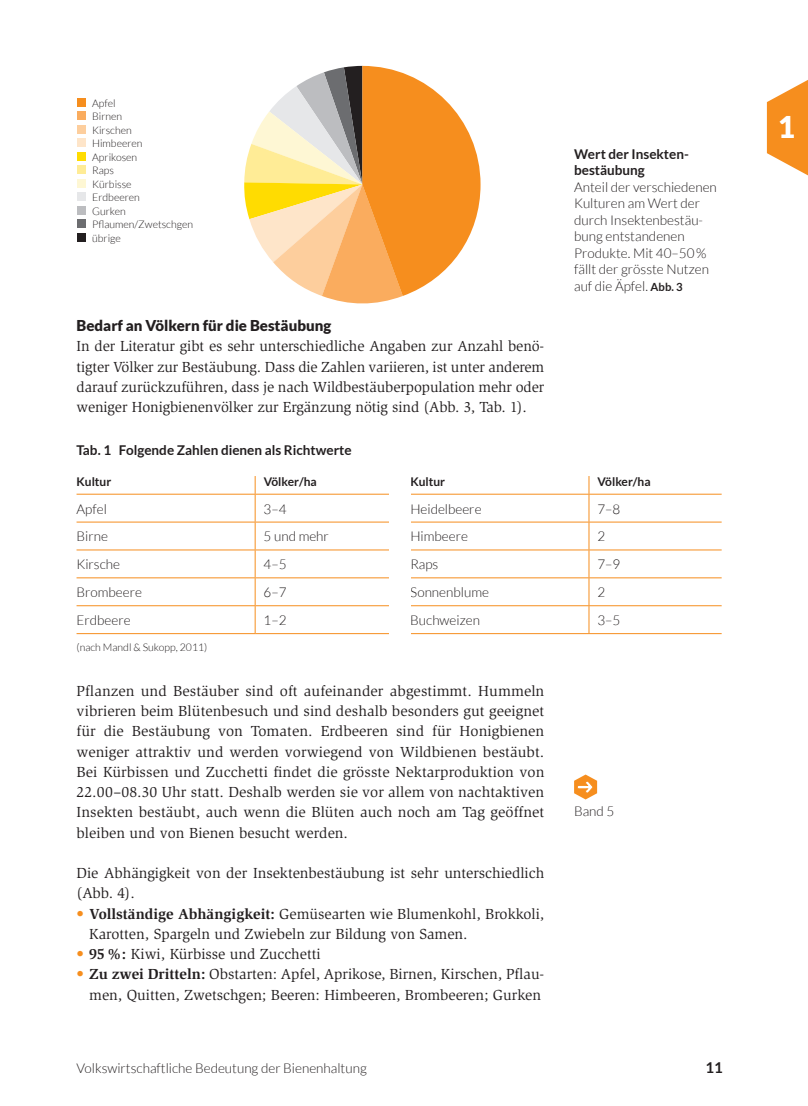
<style>
.page{position:relative;width:808px;height:1106px;background:#fff}
.page>*{position:absolute;margin:0;border:0;box-sizing:border-box;transform-origin:0 0}
.t1{font:900 30px "Lato";color:#fff}
.t2{font:15px/20.2px "Slimbach Std";color:#231f20;text-align:justify}
.t3{font:900 15px "Lato";color:#231f20}
.t4{font:700 15px "Lato";color:#231f20}
.t5{font:300 13.5px/16.5px "Lato";color:#231f20}
.t6{font:700 13.5px/16.5px "Lato";color:#231f20}
.t7{font:700 12px "Lato";color:#231f20}
.t8{font:300 10.5px/13.5px "Lato";color:#231f20}
.s1{font-weight:700;font-size:11.25px}
.s2{color:#f68e1e}
.s3{font-weight:700}
</style>
<div class="page">
<svg style="left:767px;top:80px;width:41px;height:96px"></svg>
<svg style="left:244px;top:66px;width:236px;height:238px"></svg>
<div style="left:78px;top:98px;width:8px;height:9px;background:#f68e1e"></div>
<div style="left:78px;top:112px;width:8px;height:8px;background:#faac5e"></div>
<div style="left:78px;top:125px;width:8px;height:9px;background:#fdce9d"></div>
<div style="left:78px;top:139px;width:8px;height:8px;background:#fee5c9"></div>
<div style="left:78px;top:152px;width:8px;height:9px;background:#ffdc01"></div>
<div style="left:78px;top:166px;width:8px;height:8px;background:#ffec96"></div>
<div style="left:78px;top:179px;width:8px;height:9px;background:#fef7d4"></div>
<div style="left:78px;top:193px;width:8px;height:8px;background:#e6e7e9"></div>
<div style="left:78px;top:206px;width:8px;height:9px;background:#bcbdc0"></div>
<div style="left:78px;top:220px;width:8px;height:8px;background:#6c6d70"></div>
<div style="left:78px;top:233px;width:8px;height:9px;background:#231f20"></div>
<hr style="left:77px;top:494px;width:178px;height:1px;background:#f68e1e">
<hr style="left:255px;top:494px;width:155px;height:1px;background:#f68e1e">
<hr style="left:410px;top:494px;width:179px;height:1px;background:#f68e1e">
<hr style="left:589px;top:494px;width:133px;height:1px;background:#f68e1e">
<hr style="left:77px;top:521px;width:178px;height:1px;background:#f68e1e">
<hr style="left:255px;top:521px;width:155px;height:1px;background:#f68e1e">
<hr style="left:410px;top:521px;width:179px;height:1px;background:#f68e1e">
<hr style="left:589px;top:521px;width:133px;height:1px;background:#f68e1e">
<hr style="left:77px;top:549px;width:178px;height:1px;background:#f68e1e">
<hr style="left:255px;top:549px;width:155px;height:1px;background:#f68e1e">
<hr style="left:410px;top:549px;width:179px;height:1px;background:#f68e1e">
<hr style="left:589px;top:549px;width:133px;height:1px;background:#f68e1e">
<hr style="left:77px;top:577px;width:178px;height:1px;background:#f68e1e">
<hr style="left:255px;top:577px;width:155px;height:1px;background:#f68e1e">
<hr style="left:410px;top:577px;width:179px;height:1px;background:#f68e1e">
<hr style="left:589px;top:577px;width:133px;height:1px;background:#f68e1e">
<hr style="left:77px;top:605px;width:178px;height:1px;background:#f68e1e">
<hr style="left:255px;top:605px;width:155px;height:1px;background:#f68e1e">
<svg style="left:255px;top:476px;width:1px;height:157px"></svg>
<hr style="left:410px;top:605px;width:179px;height:1px;background:#f68e1e">
<hr style="left:589px;top:605px;width:133px;height:1px;background:#f68e1e">
<svg style="left:589px;top:476px;width:1px;height:157px"></svg>
<hr style="left:77px;top:633px;width:178px;height:1px;background:#f68e1e">
<hr style="left:255px;top:633px;width:155px;height:1px;background:#f68e1e">
<hr style="left:410px;top:633px;width:179px;height:1px;background:#f68e1e">
<hr style="left:589px;top:633px;width:133px;height:1px;background:#f68e1e">
<div style="left:389px;top:428px;width:21px;height:215px;background:#fff"></div>
<svg style="left:574px;top:774px;width:23px;height:25px"></svg>
<p class="t8" style="left:92px;top:96px;width:102px">Apfel<br>Birnen<br>Kirschen<br>Himbeeren<br>Aprikosen<br>Raps<br>Kürbisse<br>Erdbeeren<br>Gurken<br>Pflaumen/Zwetschgen übrige</p>
<p class="t3" style="left:77px;top:317px;width:256px">Bedarf an Völkern für die Bestäubung</p>
<p class="t2" style="left:77px;top:336px;width:469px">In der Literatur gibt es sehr unterschiedliche Angaben zur Anzahl benö&shy;tigter Völker zur Bestäubung. Dass die Zahlen variieren, ist unter anderem darauf zurückzuführen, dass je nach Wildbestäuberpopulation mehr oder weniger Honigbienenvölker zur Ergänzung nötig sind (Abb. 3, Tab. 1).</p>
<p class="t6" style="left:574px;top:145px;width:116px">Wert der Insekten&shy;bestäubung</p>
<p class="t5" style="left:574px;top:178px;width:144px">Anteil der verschiedenen<br>Kulturen am Wert der durch Insektenbestäu&shy;bung entstandenen<br>Produkte. Mit 40–50% fällt der grösste Nutzen auf die Äpfel. <span class="s1">Abb. 3</span></p>
<p class="t6" style="left:77px;top:442px;width:277px">Tab. 1 Folgende Zahlen dienen als Richtwerte</p>
<p class="t7" style="left:77px;top:474px;width:36px">Kultur</p>
<p class="t7" style="left:264px;top:474px;width:55px">Völker/ha</p>
<p class="t7" style="left:410px;top:474px;width:36px">Kultur</p>
<p class="t7" style="left:597px;top:474px;width:55px">Völker/ha</p>
<p class="t5" style="left:77px;top:500px;width:32px">Apfel</p>
<p class="t5" style="left:264px;top:500px;width:24px">3–4</p>
<p class="t5" style="left:410px;top:500px;width:73px">Heidelbeere</p>
<p class="t5" style="left:597px;top:500px;width:24px">7–8</p>
<p class="t5" style="left:77px;top:528px;width:33px">Birne</p>
<p class="t5" style="left:264px;top:528px;width:67px">5 und mehr</p>
<p class="t5" style="left:410px;top:528px;width:59px">Himbeere</p>
<p class="t5" style="left:597px;top:528px;width:9px">2</p>
<p class="t5" style="left:77px;top:556px;width:45px">Kirsche</p>
<p class="t5" style="left:264px;top:556px;width:24px">4–5</p>
<p class="t5" style="left:410px;top:556px;width:30px">Raps</p>
<p class="t5" style="left:597px;top:556px;width:24px">7–9</p>
<p class="t5" style="left:76px;top:584px;width:67px">Brombeere</p>
<p class="t5" style="left:264px;top:584px;width:24px">6–7</p>
<p class="t5" style="left:410px;top:584px;width:80px">Sonnenblume</p>
<p class="t5" style="left:597px;top:584px;width:9px">2</p>
<p class="t5" style="left:76px;top:612px;width:56px">Erdbeere</p>
<p class="t5" style="left:264px;top:612px;width:24px">1–2</p>
<p class="t5" style="left:410px;top:612px;width:71px">Buchweizen</p>
<p class="t5" style="left:597px;top:612px;width:24px">3–5</p>
<p class="t8" style="left:77px;top:640px;width:132px">(nach Mandl &amp; Sukopp, 2011)</p>
<p class="t2" style="left:77px;top:680px;width:469px">Pflanzen und Bestäuber sind oft aufeinander abgestimmt. Hummeln vibrieren beim Blütenbesuch und sind deshalb besonders gut geeignet für die Bestäubung von Tomaten. Erdbeeren sind für Honigbienen weniger attraktiv und werden vorwiegend von Wildbienen bestäubt.<br>Bei Kürbissen und Zucchetti findet die grösste Nektarproduktion von 22.00–08.30 Uhr statt. Deshalb werden sie vor allem von nachtaktiven Insekten bestäubt, auch wenn die Blüten auch noch am Tag geöffnet bleiben und von Bienen besucht werden.</p>
<p class="t2" style="left:77px;top:863px;width:469px">Die Abhängigkeit von der Insektenbestäubung ist sehr unterschiedlich (Abb. 4).</p>
<p class="t2" style="left:89px;top:903px;width:456px;text-indent:-13px"><span class="s2">•</span> <span class="s3">Vollständige Abhängigkeit:</span> Gemüsearten wie Blumenkohl, Brokkoli,<br>Karotten, Spargeln und Zwiebeln zur Bildung von Samen.</p>
<p class="t2" style="left:77px;top:944px;width:246px"><span class="s2">•</span> <span class="s3">95%:</span> Kiwi, Kürbisse und Zucchetti</p>
<p class="t2" style="left:77px;top:964px;width:469px;text-align:right"><span class="s2">•</span> <span class="s3">Zu zwei Dritteln:</span> Obstarten: Apfel, Aprikose, Birnen, Kirschen, Pflau&shy;men, Quitten, Zwetschgen; Beeren: Himbeeren, Brombeeren; Gurken</p>
<p class="t5" style="left:574px;top:803px;width:42px">Band 5</p>
<p class="t5" style="left:77px;top:1059px;width:292px">Volkswirtschaftliche Bedeutung der Bienenhaltung</p>
<p class="t4" style="left:705px;top:1058px;width:19px">11</p>
<h1 class="t1" style="left:778px;top:110px;width:19px">1</h1>
</div>
